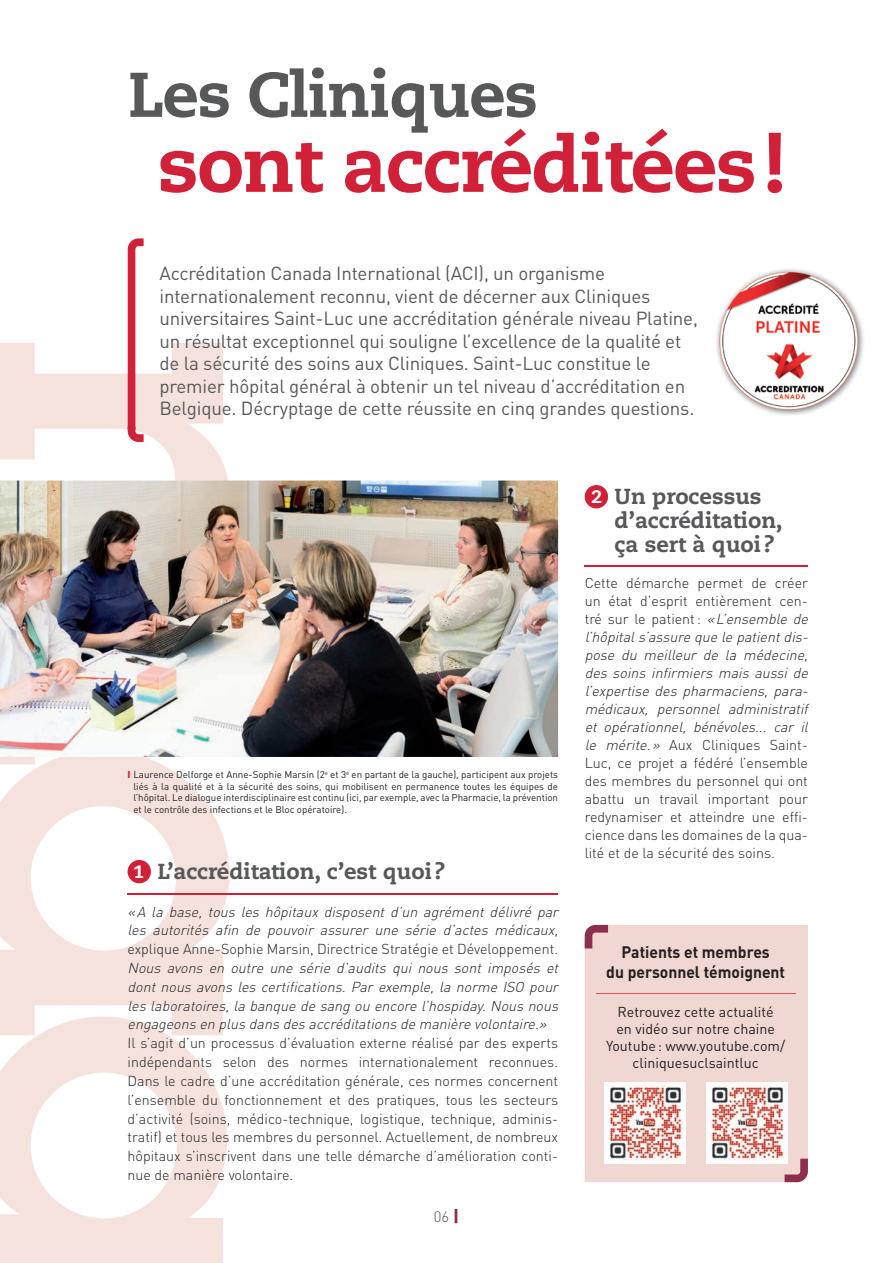
<style>
.page{position:relative;width:893px;height:1263px;background:#fff}
.page>*{position:absolute;margin:0;border:0;box-sizing:border-box;transform-origin:0 0}
.t1{font:800 76.8px "Caecilia LT Std";letter-spacing:-.02em;color:#d12139}
.t2{font:800 63px "Caecilia LT Std";letter-spacing:-.02em;color:#57585a}
.t3{font:800 21.75px/24px "Caecilia LT Std";color:#57585a}
.t4{font:18.75px/22.5px "DIN";letter-spacing:-.01em;color:#57585a}
.t5{font:700 16.5px/19.8px "DIN";color:#231f20;text-align:center;scale:.95 1}
.t6{font:300 15px "DIN";color:#57585a}
.t7{font:300 14.25px/18px "DIN";color:#231f20}
.t8{font:italic 300 14.25px/18.8px "DIN";color:#231f20}
.t9{font:14.25px/17.1px "DIN";color:#231f20;text-align:center}
.t10{font:9.75px/11.7px "DIN";color:#231f20;text-align:justify}
.s1{font-weight:900;color:#d12139}
.s2{font-size:18px;color:#fff}
.s3{font-weight:900;font-size:16.5px;color:#8e2e4e}
.s4{font-style:italic}
</style>
<div class="page">
<svg style="left:0;top:343px;width:229px;height:920px;fill:#f5e2dd"></svg>
<img style="left:0;top:480px;width:558px;height:277px">
<svg style="left:128px;top:238px;width:16px;height:204px"></svg>
<img style="left:713px;top:264px;width:153px;height:153px;border-radius:77px">
<div style="left:585px;top:925px;width:223px;height:257px;background:#f1d7d1"></div>
<hr style="left:596px;top:993px;width:200px;height:1px;background:#d85853">
<svg style="left:785px;top:1159px;width:23px;height:23px"></svg>
<svg style="left:585px;top:925px;width:23px;height:23px"></svg>
<div style="left:585px;top:485px;width:23px;height:23px;background:#d12139;border-radius:50%"></div>
<hr style="left:585px;top:565px;width:223px;height:2px;background:#d12139">
<div style="left:128px;top:860px;width:23px;height:23px;background:#d12139;border-radius:50%"></div>
<hr style="left:128px;top:893px;width:430px;height:2px;background:#d12139">
<img style="left:605px;top:1082px;width:81px;height:81px">
<img style="left:707px;top:1082px;width:81px;height:81px">
<h2 class="t2" style="left:128px;top:56px;width:412px">Les Cliniques</h2>
<h1 class="t1" style="left:157px;top:117px;width:630px">sont accréditées !</h1>
<p class="t4" style="left:159px;top:262px;width:540px">Accréditation Canada International (ACI), un organisme internationalement reconnu, vient de décerner aux Cliniques universitaires Saint-Luc une accréditation générale niveau Platine, un résultat exceptionnel qui souligne l’excellence de la qualité et de la sécurité des soins aux Cliniques. Saint-Luc constitue le premier hôpital général à obtenir un tel niveau d’accréditation en Belgique. Décryptage de cette réussite en cinq grandes questions.</p>
<p class="t10" style="left:133px;top:768px;width:426px;text-indent:-6px"><span class="s1">I</span> Laurence Delforge et Anne-Sophie Marsin (2<sup>e</sup> et 3<sup>e</sup> en partant de la gauche), participent aux projets liés à la qualité et à la sécurité des soins, qui mobilisent en permanence toutes les équipes de l’hôpital. Le dialogue interdisciplinaire est continu (ici, par exemple, avec la Pharmacie, la prévention et le contrôle des infections et le Bloc opératoire).</p>
<h3 class="t3" style="left:133px;top:859px;width:313px"><span class="s2">1</span> L’accréditation, c’est quoi ?</h3>
<p class="t8" style="left:128px;top:902px;width:436px">« A la base, tous les hôpitaux disposent d’un agrément délivré par les autorités afin de pouvoir assurer une série d’actes médicaux,</p>
<p class="t7" style="left:128px;top:940px;width:432px">explique Anne-Sophie Marsin, Directrice Stratégie et Développement.</p>
<p class="t8" style="left:128px;top:958px;width:436px;text-align:justify">Nous avons en outre une série d’audits qui nous sont imposés et dont nous avons les certifications. Par exemple, la norme ISO pour les laboratoires,la banque de sang ou encore l’hospiday.Nous nous engageons en plus dans des accréditations de manière volontaire.»</p>
<p class="t7" style="left:128px;top:1034px;width:432px;line-height:18.8px;text-align:justify">Il s’agit d’un processus d’évaluation externe réalisé par des experts indépendants selon des normes internationalement reconnues.<br>Dans le cadre d’une accréditation générale, ces normes concernent l’ensemble du fonctionnement et des pratiques, tous les secteurs d’activité (soins, médico-technique, logistique, technique, adminis&shy;tratif) et tous les membres du personnel. Actuellement, de nombreux hôpitaux s’inscrivent dans une telle démarche d’amélioration conti&shy;nue de manière volontaire.</p>
<p class="t6" style="left:434px;top:1207px;width:27px">06 <span class="s3">|</span></p>
<h3 class="t3" style="left:614px;top:484px;width:170px;text-indent:-23px"><span class="s2">2</span> Un processus d’accréditation, ça sert à quoi ?</h3>
<p class="t7" style="left:585px;top:574px;width:228px">Cette démarche permet de créer un état d’esprit entièrement cen&shy;tré sur le patient : <span class="s4">« L’ensemble de l’hôpitals’assure que le patientdis&shy;pose du meilleur de la médecine, des soins infirmiers mais aussi de l’expertise des pharmaciens, para&shy;médicaux, personnel administratif et opérationnel, bénévoles... car il le mérite.»</span> Aux Cliniques Saint-Luc, ce projet a fédéré l’ensemble des membres du personnel qui ont abattu un travail important pour redynamiser et atteindre une effi&shy;cience dans les domaines de la qua&shy;lité et de la sécurité des soins.</p>
<p class="t5" style="left:606px;top:942px;width:190px">Patients et membres<br>du personnel témoignent</p>
<p class="t9" style="left:606px;top:1003px;width:180px">Retrouvez cette actualité<br>en vidéo sur notre chaine<br>Youtube : www.youtube.com/ cliniquesuclsaintluc</p>
</div>
